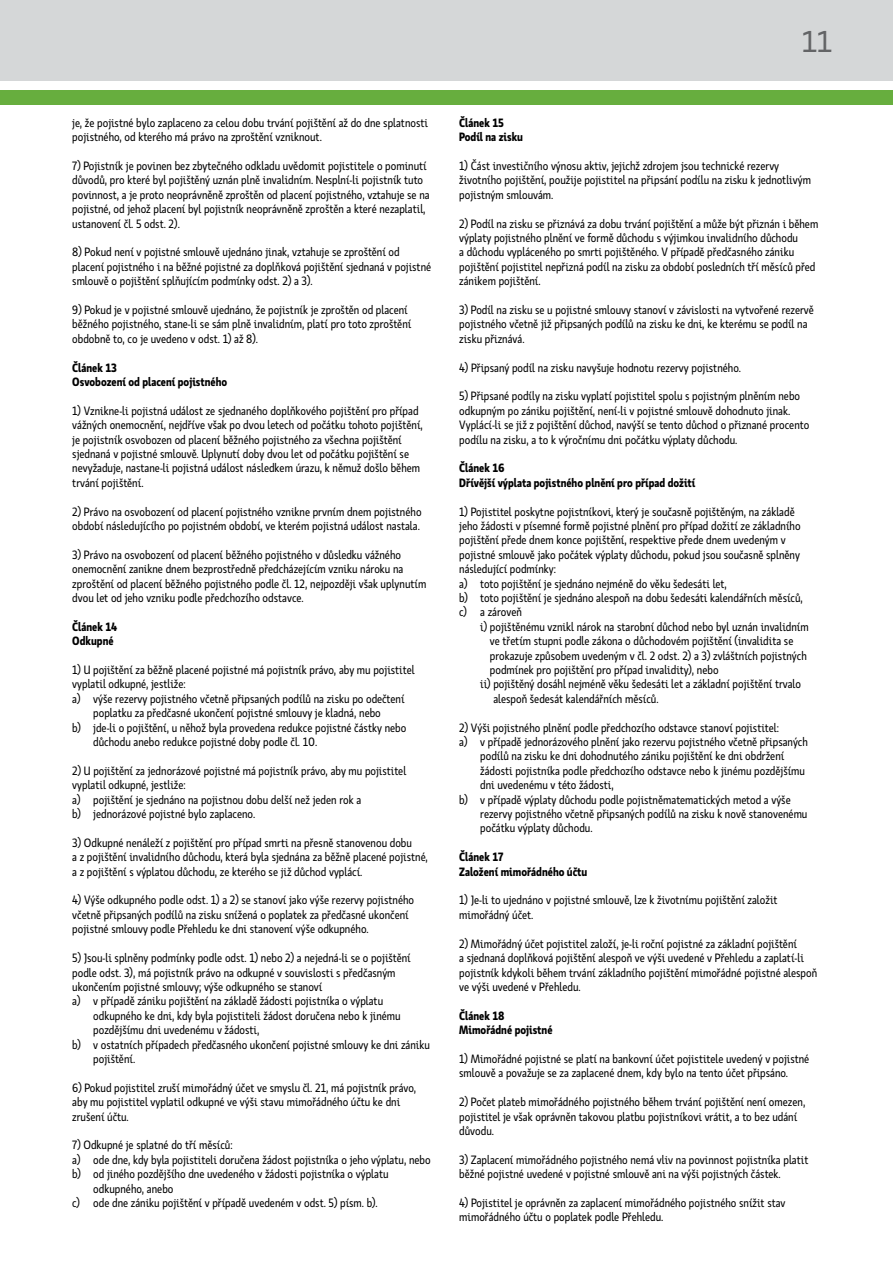
<style>
.page{position:relative;width:893px;height:1263px;background:#fff}
.page>*{position:absolute;margin:0;border:0;box-sizing:border-box;transform-origin:0 0}
.t1{font:30px "Koop Pro";color:#636466}
.t2{font:12px/14.4px "Koop Cond Pro";color:#000}
.t3{font:700 12px/14.4px "Koop Cond Pro";color:#000}
</style>
<div class="page">
<div style="left:0;top:0;width:893px;height:81px;background:#d5d7d8"></div>
<div style="left:0;top:91px;width:893px;height:14px;background:#67ae3e"></div>
<p class="t2" style="left:72px;top:115px;width:357px">je, že pojistné bylo zaplaceno za celou dobu trvání pojištění až do dne splatnosti pojistného, od kterého má právo na zproštění vzniknout.</p>
<p class="t2" style="left:72px;top:158px;width:359px">7) Pojistník je povinen bez zbytečného odkladu uvědomit pojistitele o pominutí důvodů, pro které byl pojištěný uznán plně invalidním. Nesplní-li pojistník tuto povinnost, a je proto neoprávněně zproštěn od placení pojistného, vztahuje se na pojistné, od jehož placení byl pojistník neoprávněně zproštěn a které nezaplatil, ustanovení čl. 5 odst. 2).</p>
<p class="t2" style="left:72px;top:245px;width:360px">8) Pokud není v pojistné smlouvě ujednáno jinak, vztahuje se zproštění od placení pojistného i na běžné pojistné za doplňková pojištění sjednaná v pojistné smlouvě o pojištění splňujícím podmínky odst. 2) a 3).</p>
<p class="t2" style="left:72px;top:302px;width:341px">9) Pokud je v pojistné smlouvě ujednáno, že pojistník je zproštěn od placení běžného pojistného, stane-li se sám plně invalidním, platí pro toto zproštění obdobně to, co je uvedeno v odst. 1) až 8).</p>
<p class="t3" style="left:72px;top:360px;width:156px">Článek 13<br>Osvobození od placení pojistného</p>
<p class="t2" style="left:72px;top:403px;width:352px">1) Vznikne-li pojistná událost ze sjednaného doplňkového pojištění pro případ vážných onemocnění, nejdříve však po dvou letech od počátku tohoto pojištění, je pojistník osvobozen od placení běžného pojistného za všechna pojištění sjednaná v pojistné smlouvě. Uplynutí doby dvou let od počátku pojištění se nevyžaduje, nastane-li pojistná událost následkem úrazu, k němuž došlo během trvání pojištění.</p>
<p class="t2" style="left:72px;top:504px;width:351px">2) Právo na osvobození od placení pojistného vznikne prvním dnem pojistného období následujícího po pojistném období, ve kterém pojistná událost nastala.</p>
<p class="t2" style="left:72px;top:547px;width:356px">3) Právo na osvobození od placení běžného pojistného v důsledku vážného onemocnění zanikne dnem bezprostředně předcházejícím vzniku nároku na zproštění od placení běžného pojistného podle čl. 12, nejpozději však uplynutím dvou let od jeho vzniku podle předchozího odstavce.</p>
<p class="t3" style="left:72px;top:619px;width:46px">Článek 14<br>Odkupné</p>
<p class="t2" style="left:72px;top:662px;width:344px">1) U pojištění za běžně placené pojistné má pojistník právo, aby mu pojistitel</p>
<p class="t2" style="left:72px;top:677px;width:115px">vyplatil odkupné, jestliže:</p>
<p class="t2" style="left:72px;top:691px;width:334px">a) výše rezervy pojistného včetně připsaných podílů na zisku po odečtení</p>
<p class="t2" style="left:93px;top:706px;width:289px">poplatku za předčasné ukončení pojistné smlouvy je kladná, nebo</p>
<p class="t2" style="left:72px;top:720px;width:336px">b) jde-li o pojištění, u něhož byla provedena redukce pojistné částky nebo</p>
<p class="t2" style="left:93px;top:734px;width:226px">důchodu anebo redukce pojistné doby podle čl. 10.</p>
<p class="t2" style="left:72px;top:763px;width:336px">2) U pojištění za jednorázové pojistné má pojistník právo, aby mu pojistitel vyplatil odkupné, jestliže:<br>a) pojištění je sjednáno na pojistnou dobu delší než jeden rok a<br>b) jednorázové pojistné bylo zaplaceno.</p>
<p class="t2" style="left:72px;top:835px;width:357px">3) Odkupné nenáleží z pojištění pro případ smrti na přesně stanovenou dobu<br>a z pojištění invalidního důchodu, která byla sjednána za běžně placené pojistné, a z pojištění s výplatou důchodu, ze kterého se již důchod vyplácí.</p>
<p class="t2" style="left:72px;top:893px;width:343px">4) Výše odkupného podle odst. 1) a 2) se stanoví jako výše rezervy pojistného včetně připsaných podílů na zisku snížená o poplatek za předčasné ukončení pojistné smlouvy podle Přehledu ke dni stanovení výše odkupného.</p>
<p class="t2" style="left:72px;top:950px;width:340px">5) Jsou-li splněny podmínky podle odst. 1) nebo 2) a nejedná-li se o pojištění podle odst. 3), má pojistník právo na odkupné v souvislosti s předčasným ukončením pojistné smlouvy; výše odkupného se stanoví<br>a) v případě zániku pojištění na základě žádosti pojistníka o výplatu</p>
<p class="t2" style="left:93px;top:1008px;width:309px">odkupného ke dni, kdy byla pojistiteli žádost doručena nebo k jinému</p>
<p class="t2" style="left:93px;top:1022px;width:168px">pozdějšímu dni uvedenému v žádosti,</p>
<p class="t2" style="left:72px;top:1037px;width:359px">b) v ostatních případech předčasného ukončení pojistné smlouvy ke dni zániku</p>
<p class="t2" style="left:93px;top:1051px;width:43px">pojištění.</p>
<p class="t2" style="left:72px;top:1080px;width:345px">6) Pokud pojistitel zruší mimořádný účet ve smyslu čl. 21, má pojistník právo, aby mu pojistitel vyplatil odkupné ve výši stavu mimořádného účtu ke dni zrušení účtu.</p>
<p class="t2" style="left:72px;top:1138px;width:162px">7) Odkupné je splatné do tří měsíců:</p>
<p class="t2" style="left:72px;top:1152px;width:360px">a) ode dne, kdy byla pojistiteli doručena žádost pojistníka o jeho výplatu, nebo</p>
<p class="t2" style="left:72px;top:1166px;width:318px">b) od jiného pozdějšího dne uvedeného v žádosti pojistníka o výplatu</p>
<p class="t2" style="left:93px;top:1181px;width:82px">odkupného, anebo</p>
<p class="t2" style="left:72px;top:1195px;width:307px">c) ode dne zániku pojištění v případě uvedeném v odst. 5) písm. b).</p>
<h1 class="t1" style="left:802px;top:21px;width:32px">11</h1>
<p class="t3" style="left:459px;top:115px;width:65px">Článek 15<br>Podíl na zisku</p>
<p class="t2" style="left:459px;top:158px;width:353px">1) Část investičního výnosu aktiv, jejichž zdrojem jsou technické rezervy životního pojištění, použije pojistitel na připsání podílu na zisku k jednotlivým pojistným smlouvám.</p>
<p class="t2" style="left:459px;top:216px;width:361px">2) Podíl na zisku se přiznává za dobu trvání pojištění a může být přiznán i během výplaty pojistného plnění ve formě důchodu s výjimkou invalidního důchodu<br>a důchodu vypláceného po smrti pojištěného. V případě předčasného zániku pojištění pojistitel nepřizná podíl na zisku za období posledních tří měsíců před zánikem pojištění.</p>
<p class="t2" style="left:459px;top:302px;width:356px">3) Podíl na zisku se u pojistné smlouvy stanoví v závislosti na vytvořené rezervě pojistného včetně již připsaných podílů na zisku ke dni, ke kterému se podíl na zisku přiznává.</p>
<p class="t2" style="left:459px;top:360px;width:283px">4) Připsaný podíl na zisku navyšuje hodnotu rezervy pojistného.</p>
<p class="t2" style="left:459px;top:389px;width:351px">5) Připsané podíly na zisku vyplatí pojistitel spolu s pojistným plněním nebo odkupným po zániku pojištění, není-li v pojistné smlouvě dohodnuto jinak.<br>Vyplácí-li se již z pojištění důchod, navýší se tento důchod o přiznané procento podílu na zisku, a to k výročnímu dni počátku výplaty důchodu.</p>
<p class="t3" style="left:459px;top:460px;width:238px">Článek 16<br>Dřívější výplata pojistného plnění pro případ dožití</p>
<p class="t2" style="left:459px;top:504px;width:345px">1) Pojistitel poskytne pojistníkovi, který je současně pojištěným, na základě jeho žádosti v písemné formě pojistné plnění pro případ dožití ze základního pojištění přede dnem konce pojištění, respektive přede dnem uvedeným v pojistné smlouvě jako počátek výplaty důchodu, pokud jsou současně splněny následující podmínky:<br>a) toto pojištění je sjednáno nejméně do věku šedesáti let,<br>b) toto pojištění je sjednáno alespoň na dobu šedesáti kalendářních měsíců, c) a zároveň</p>
<p class="t2" style="left:480px;top:619px;width:330px">i) pojištěnému vznikl nárok na starobní důchod nebo byl uznán invalidním</p>
<p class="t2" style="left:490px;top:634px;width:305px">ve třetím stupni podle zákona o důchodovém pojištění (invalidita se</p>
<p class="t2" style="left:490px;top:648px;width:318px">prokazuje způsobem uvedeným v čl. 2 odst. 2) a 3) zvláštních pojistných</p>
<p class="t2" style="left:490px;top:662px;width:230px">podmínek pro pojištění pro případ invalidity), nebo</p>
<p class="t2" style="left:480px;top:677px;width:322px">ii) pojištěný dosáhl nejméně věku šedesáti let a základní pojištění trvalo</p>
<p class="t2" style="left:493px;top:691px;width:167px">alespoň šedesát kalendářních měsíců.</p>
<p class="t2" style="left:459px;top:720px;width:321px">2) Výši pojistného plnění podle předchozího odstavce stanoví pojistitel:</p>
<p class="t2" style="left:459px;top:734px;width:350px">a) v případě jednorázového plnění jako rezervu pojistného včetně připsaných</p>
<p class="t2" style="left:480px;top:749px;width:306px">podílů na zisku ke dni dohodnutého zániku pojištění ke dni obdržení</p>
<p class="t2" style="left:480px;top:763px;width:326px">žádosti pojistníka podle předchozího odstavce nebo k jinému pozdějšímu</p>
<p class="t2" style="left:480px;top:778px;width:135px">dni uvedenému v této žádosti,</p>
<p class="t2" style="left:459px;top:792px;width:333px">b) v případě výplaty důchodu podle pojistněmatematických metod a výše</p>
<p class="t2" style="left:480px;top:806px;width:329px">rezervy pojistného včetně připsaných podílů na zisku k nově stanovenému</p>
<p class="t2" style="left:480px;top:821px;width:114px">počátku výplaty důchodu.</p>
<p class="t3" style="left:459px;top:849px;width:129px">Článek 17<br>Založení mimořádného účtu</p>
<p class="t2" style="left:459px;top:893px;width:320px">1) Je-li to ujednáno v pojistné smlouvě, lze k životnímu pojištění založit mimořádný účet.</p>
<p class="t2" style="left:459px;top:936px;width:359px">2) Mimořádný účet pojistitel založí, je-li roční pojistné za základní pojištění<br>a sjednaná doplňková pojištění alespoň ve výši uvedené v Přehledu a zaplatí-li pojistník kdykoli během trvání základního pojištění mimořádné pojistné alespoň ve výši uvedené v Přehledu.</p>
<p class="t3" style="left:459px;top:1008px;width:95px">Článek 18<br>Mimořádné pojistné</p>
<p class="t2" style="left:459px;top:1051px;width:352px">1) Mimořádné pojistné se platí na bankovní účet pojistitele uvedený v pojistné smlouvě a považuje se za zaplacené dnem, kdy bylo na tento účet připsáno.</p>
<p class="t2" style="left:459px;top:1094px;width:348px">2) Počet plateb mimořádného pojistného během trvání pojištění není omezen, pojistitel je však oprávněn takovou platbu pojistníkovi vrátit, a to bez udání důvodu.</p>
<p class="t2" style="left:459px;top:1152px;width:351px">3) Zaplacení mimořádného pojistného nemá vliv na povinnost pojistníka platit běžné pojistné uvedené v pojistné smlouvě ani na výši pojistných částek.</p>
<p class="t2" style="left:459px;top:1195px;width:328px">4) Pojistitel je oprávněn za zaplacení mimořádného pojistného snížit stav mimořádného účtu o poplatek podle Přehledu.</p>
</div>
